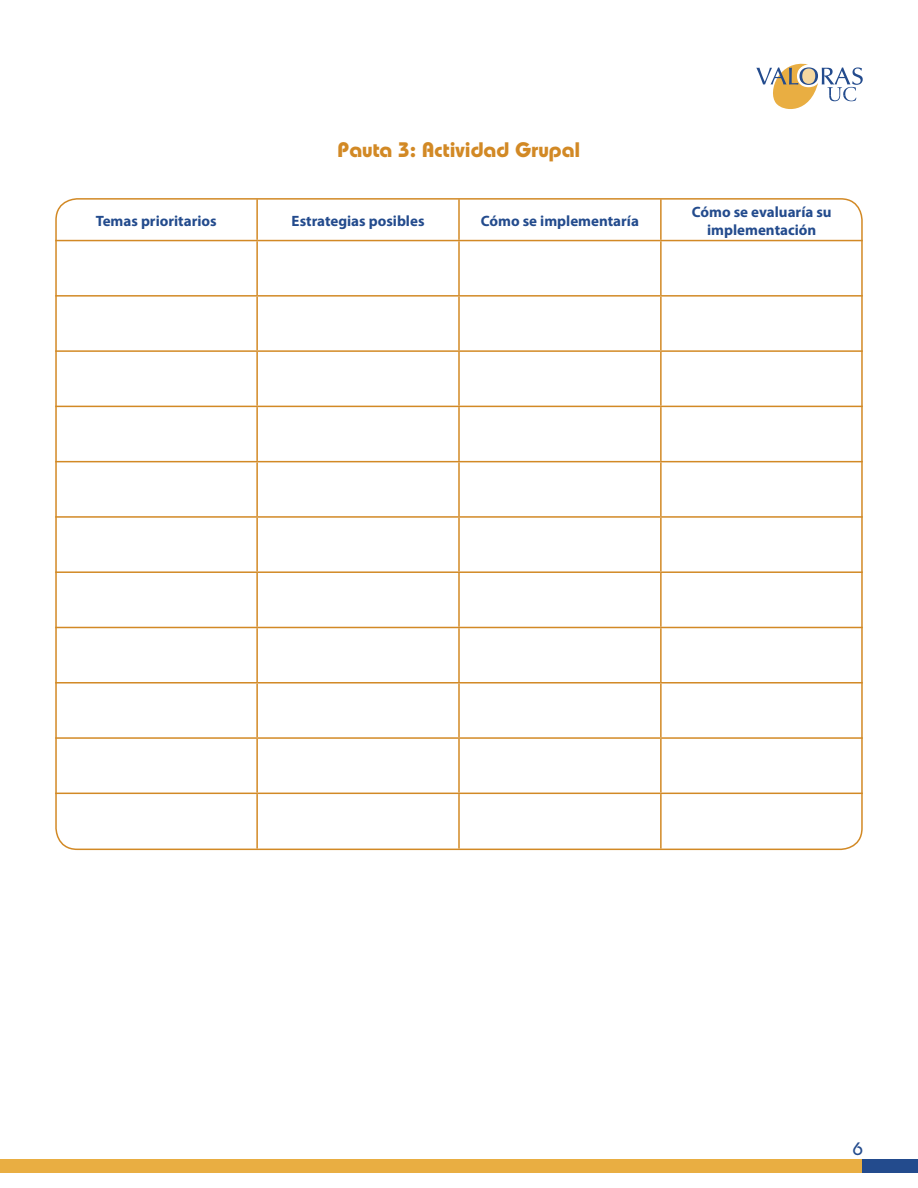
<style>
.page{position:relative;width:918px;height:1188px;background:#fff}
.page>*{position:absolute;margin:0;border:0;box-sizing:border-box;transform-origin:0 0}
.t1{font:700 21px "Bauhaus";color:#d28925}
.t2{font:500 18px "Bauhaus";color:#234b8d}
.t3{font:700 15px/18px "Myriad Pro";color:#234b8d;text-align:center}
</style>
<div class="page">
<svg style="left:756px;top:63px;width:107px;height:46px"></svg>
<div style="left:0;top:1159px;width:863px;height:14px;background:#e9ae42"></div>
<div style="left:863px;top:1159px;width:55px;height:14px;background:#234b8d"></div>
<svg style="left:55px;top:198px;width:808px;height:651px"></svg>
<h1 class="t1" style="left:338px;top:137px;width:244px">Pauta 3: Actividad Grupal</h1>
<p class="t3" style="left:96px;top:211px;width:122px">Temas prioritarios</p>
<p class="t3" style="left:292px;top:211px;width:134px">Estrategias posibles</p>
<p class="t3" style="left:481px;top:211px;width:160px">Cómo se implementaría</p>
<p class="t3" style="left:692px;top:202px;width:141px">Cómo se evaluaría su implementación</p>
<p class="t2" style="left:853px;top:1138px;width:12px">6</p>
</div>
